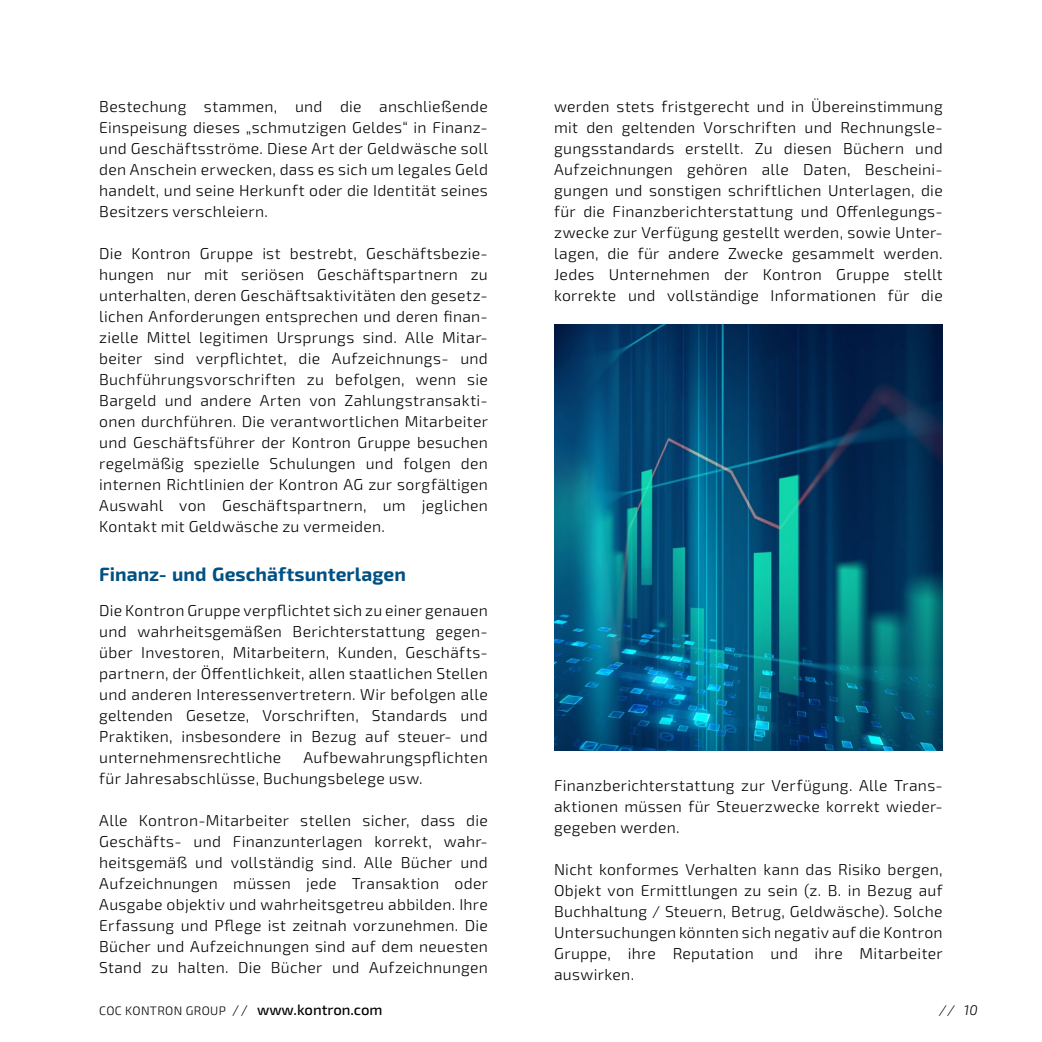
<style>
.page{position:relative;width:1042px;height:1042px;background:#fff}
.page>*{position:absolute;margin:0;border:0;box-sizing:border-box;transform-origin:0 0}
.t1{font:700 19.25px "Sn T";color:#005083}
.t2{font:300 15.75px/21px "Sn T";letter-spacing:.02em;color:#000;text-align:justify}
.t3{font:italic 300 14px "Sn T";color:#000}
.t4{font:300 12.25px "Sn T";letter-spacing:.03em;color:#000}
.s1{font-size:14px}
.s2{font-weight:500;font-size:14.88px}
</style>
<div class="page">
<img style="left:554px;top:325px;width:388px;height:425px">
<p class="t2" style="left:99px;top:96px;width:390px">Bestechung stammen, und die anschließende Einspeisung dieses „schmutzigen Geldes“ in Finanz&shy;und Geschäftsströme. Diese Art der Geldwäsche soll den Anschein erwecken, dass es sich um legales Geld handelt, und seine Herkunft oder die Identität seines Besitzers verschleiern.</p>
<p class="t2" style="left:99px;top:243px;width:390px">Die Kontron Gruppe ist bestrebt, Geschäftsbezie&shy;hungen nur mit seriösen Geschäftspartnern zu unterhalten, deren Geschäftsaktivitäten den gesetz&shy;lichen Anforderungen entsprechen und deren finan&shy;zielle Mittel legitimen Ursprungs sind. Alle Mitar&shy;beiter sind verpflichtet, die Aufzeichnungs- und Buchführungsvorschriften zu befolgen, wenn sie Bargeld und andere Arten von Zahlungstransakti&shy;onen durchführen. Die verantwortlichen Mitarbeiter und Geschäftsführer der Kontron Gruppe besuchen regelmäßig spezielle Schulungen und folgen den internen Richtlinien der Kontron AG zur sorgfältigen Auswahl von Geschäftspartnern, um jeglichen Kontakt mit Geldwäsche zu vermeiden.</p>
<p class="t1" style="left:99px;top:563px;width:308px">Finanz- und Geschäftsunterlagen</p>
<p class="t2" style="left:99px;top:600px;width:390px">Die Kontron Gruppe verpflichtet sich zu einer genauen und wahrheitsgemäßen Berichterstattung gegen&shy;über Investoren, Mitarbeitern, Kunden, Geschäfts&shy;partnern, der Öffentlichkeit, allen staatlichen Stellen und anderen Interessenvertretern. Wir befolgen alle geltenden Gesetze, Vorschriften, Standards und Praktiken, insbesondere in Bezug auf steuer- und unternehmensrechtliche</p>
<p class="t2" style="left:99px;top:747px;width:390px;text-indent:204px">Aufbewahrungspflichten für Jahresabschlüsse, Buchungsbelege usw.</p>
<p class="t2" style="left:99px;top:810px;width:390px">Alle Kontron-Mitarbeiter stellen sicher, dass die Geschäfts- und Finanzunterlagen korrekt, wahr&shy;heitsgemäß und vollständig sind. Alle Bücher und Aufzeichnungen müssen jede Transaktion oder Ausgabe objektiv und wahrheitsgetreu abbilden. Ihre Erfassung und Pflege ist zeitnah vorzunehmen. Die Bücher und Aufzeichnungen sind auf dem neuesten Stand zu halten. Die Bücher und Aufzeichnungen</p>
<p class="t2" style="left:554px;top:96px;width:390px">werden stets fristgerecht und in Übereinstimmung mit den geltenden Vorschriften und Rechnungsle&shy;gungsstandards erstellt. Zu diesen Büchern und Aufzeichnungen gehören alle Daten, Bescheini&shy;gungen und sonstigen schriftlichen Unterlagen, die für die Finanzberichterstattung und Offenlegungs&shy;zwecke zur Verfügung gestellt werden, sowie Unter&shy;lagen, die für andere Zwecke gesammelt werden.<br>Jedes Unternehmen der Kontron Gruppe stellt korrekte und vollständige Informationen für die</p>
<p class="t2" style="left:554px;top:775px;width:390px">Finanzberichterstattung zur Verfügung. Alle Trans&shy;aktionen müssen für Steuerzwecke korrekt wieder&shy;gegeben werden.</p>
<p class="t2" style="left:554px;top:859px;width:390px">Nicht konformes Verhalten kann das Risiko bergen, Objekt von Ermittlungen zu sein (z. B. in Bezug auf Buchhaltung / Steuern, Betrug, Geldwäsche). Solche Untersuchungen könnten sich negativ auf die Kontron Gruppe, ihre Reputation und ihre Mitarbeiter auswirken.</p>
<p class="t4" style="left:99px;top:1004px;width:285px">COC KONTRON GROUP <span class="s1">//</span> <span class="s2">www.kontron.com</span></p>
<p class="t3" style="left:939px;top:1002px;width:40px">// 10</p>
</div>
